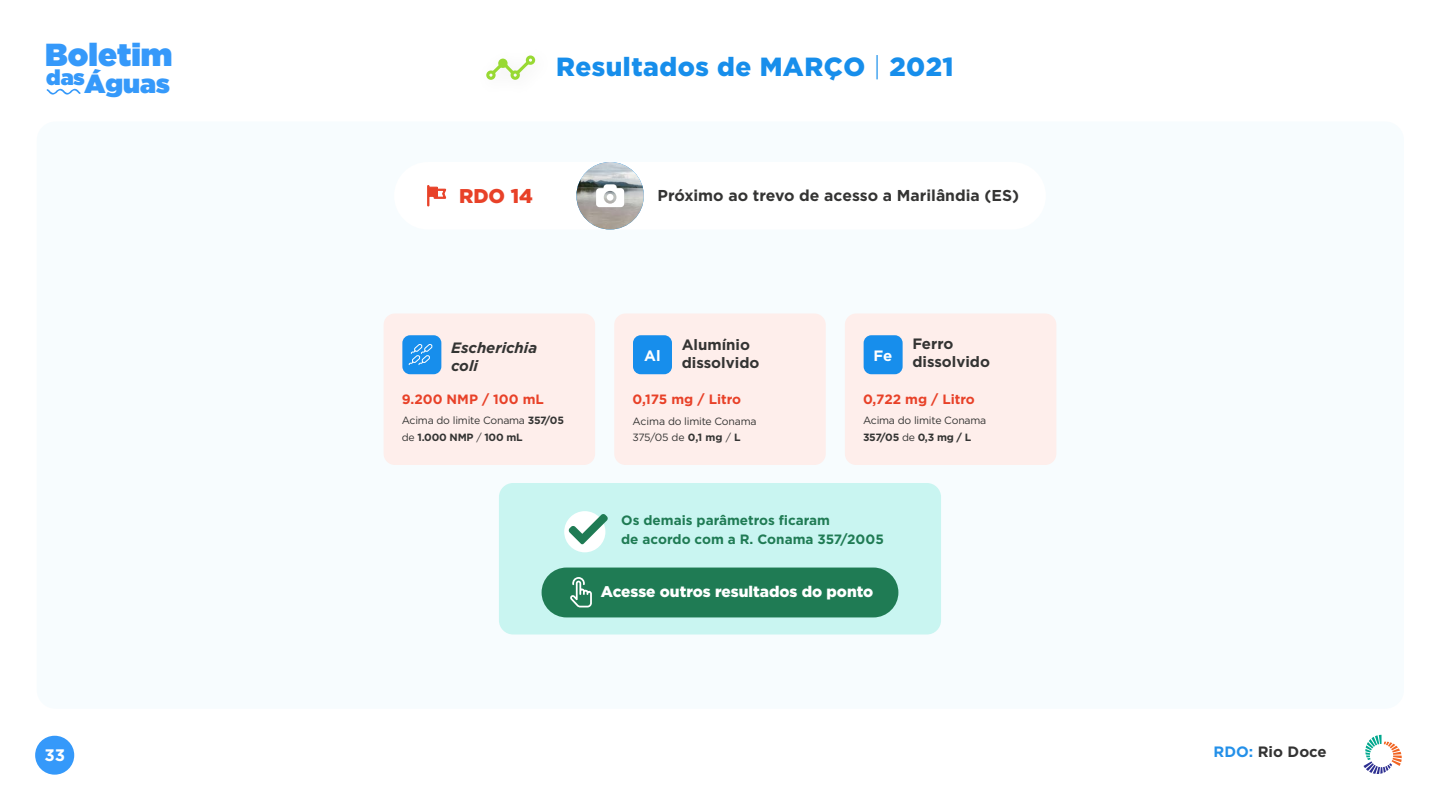
<style>
.page{position:relative;width:1440px;height:810px;background:#fff}
.page>*{position:absolute;margin:0;border:0;box-sizing:border-box;transform-origin:0 0}
.t1{font:900 31.88px "Gotham";color:#3599fa}
.t2{font:900 26.25px "Gotham";letter-spacing:.02em;color:#178eeb}
.t3{font:900 26.25px "Gotham";color:#3599fa}
.t4{font:900 21.45px "Gotham";color:#3599fa}
.t5{font:900 19.95px "Gotham";color:#e84128}
.t6{font:700 16.65px "Gotham";color:#fff}
.t7{font:700 15.75px "Gotham";color:#343433}
.t8{font:900 15.45px "Gotham";color:#fff}
.t9{font:700 15px/18px "Gotham";color:#343433}
.t10{font:italic 700 15px/18px "Gotham";color:#343433}
.t11{font:700 15px "Gotham";color:#333}
.t12{font:700 15px "Gotham";color:#fff}
.t13{font:700 13.5px/18.6px "Gotham";color:#1f7b54}
.t14{font:700 13.5px "Gotham";color:#e84128}
.t15{font:10.5px/16.4px "Gotham";letter-spacing:-.02em;color:#343433}
.s1{font-weight:300}
.s2{font-weight:700}
.s3{color:#2390e9}
</style>
<div class="page">
<div style="left:37px;top:122px;width:1367px;height:587px;background:#f7fcfe;border-radius:19px"></div>
<svg style="left:486px;top:55px;width:49px;height:25px"></svg>
<div style="left:35px;top:736px;width:39px;height:39px;background:#3599fa;border-radius:19px"></div>
<div style="left:394px;top:162px;width:652px;height:68px;background:#fff;border-radius:34px"></div>
<svg style="left:427px;top:185px;width:19px;height:22px"></svg>
<img style="left:576px;top:162px;width:68px;height:67px;border-radius:34px">
<svg style="left:596px;top:184px;width:28px;height:23px"></svg>
<div style="left:384px;top:314px;width:211px;height:151px;background:#feeeeb;border-radius:11px"></div>
<div style="left:402px;top:335px;width:39px;height:39px;background:#178eec;border-radius:8px"></div>
<svg style="left:409px;top:344px;width:24px;height:21px"></svg>
<div style="left:614px;top:314px;width:212px;height:151px;background:#feeeeb;border-radius:11px"></div>
<div style="left:633px;top:335px;width:39px;height:39px;background:#178eec;border-radius:8px"></div>
<div style="left:845px;top:314px;width:211px;height:151px;background:#feeeeb;border-radius:11px"></div>
<div style="left:864px;top:335px;width:39px;height:39px;background:#178eec;border-radius:8px"></div>
<div style="left:499px;top:483px;width:442px;height:151px;background:#c9f5f1;border-radius:14px"></div>
<div style="left:542px;top:568px;width:356px;height:49px;background:#1f7b54;border-radius:25px"></div>
<svg style="left:570px;top:577px;width:22px;height:30px"></svg>
<div style="left:564px;top:511px;width:41px;height:41px;background:#fff;border-radius:50%"></div>
<svg style="left:568px;top:514px;width:40px;height:30px"></svg>
<svg style="left:47px;top:89px;width:34px;height:6px"></svg>
<svg style="left:1364px;top:735px;width:38px;height:39px"></svg>
<h1 class="t1" style="left:45px;top:32px;width:129px">Boletim</h1>
<h2 class="t3" style="left:85px;top:65px;width:87px">Águas</h2>
<h3 class="t4" style="left:46px;top:62px;width:40px">das</h3>
<h2 class="t2" style="left:556px;top:52px;width:399px">Resultados de MARÇO <span class="s1">|</span> 2021</h2>
<h3 class="t5" style="left:459px;top:184px;width:75px">RDO 14</h3>
<h3 class="t7" style="left:658px;top:185px;width:363px">Próximo ao trevo de acesso a Marilândia (ES)</h3>
<h3 class="t10" style="left:451px;top:338px;width:88px">Escherichia coli</h3>
<h3 class="t12" style="left:644px;top:345px;width:18px">Al</h3>
<h3 class="t9" style="left:912px;top:334px;width:79px">Ferro dissolvido</h3>
<h3 class="t9" style="left:682px;top:336px;width:79px">Alumínio dissolvido</h3>
<h3 class="t12" style="left:873px;top:345px;width:20px">Fe</h3>
<p class="t14" style="left:402px;top:391px;width:144px">9.200 NMP / 100 mL</p>
<p class="t14" style="left:632px;top:391px;width:110px">0,175 mg / Litro</p>
<p class="t14" style="left:863px;top:391px;width:113px">0,722 mg / Litro</p>
<p class="t15" style="left:402px;top:412px;width:164px">Acima do limite Conama <span class="s2">357/05 </span>de <span class="s2">1.000 NMP</span> / <span class="s2">100 mL</span></p>
<p class="t15" style="left:632px;top:413px;width:126px">Acima do limite Conama<br>375/05 de <span class="s2">0,1 mg</span> / <span class="s2">L</span></p>
<p class="t15" style="left:863px;top:412px;width:125px">Acima do limite Conama<br><span class="s2">357/05</span> de <span class="s2">0,3 mg / L</span></p>
<p class="t13" style="left:621px;top:511px;width:264px">Os demais parâmetros ficaram<br>de acordo com a R. Conama 357/2005</p>
<h3 class="t8" style="left:601px;top:583px;width:274px">Acesse outros resultados do ponto</h3>
<h3 class="t6" style="left:44px;top:744px;width:22px">33</h3>
<h3 class="t11" style="left:1214px;top:742px;width:115px"><span class="s3">RDO:</span> Rio Doce</h3>
</div>
